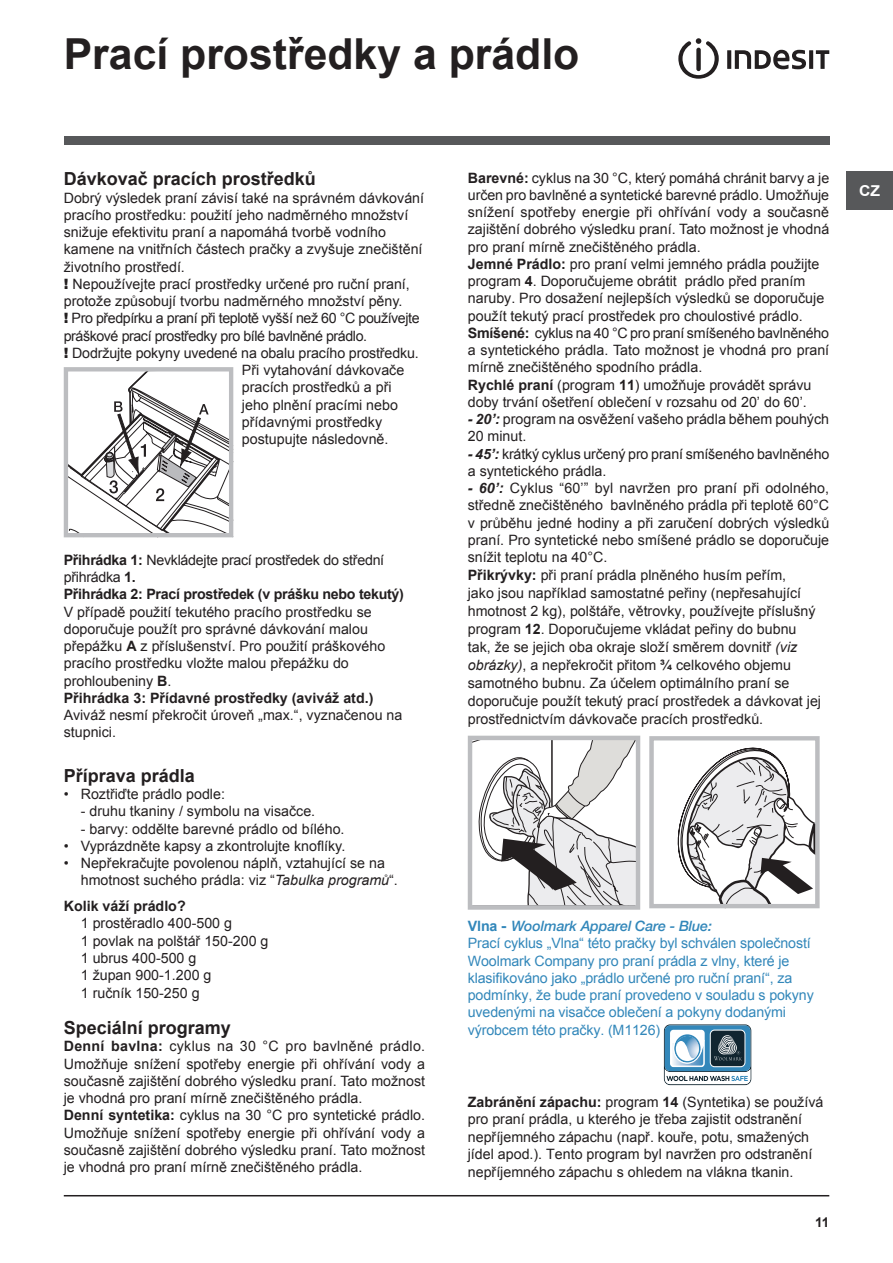
<style>
.page{position:relative;width:893px;height:1263px;background:#fff}
.page>*{position:absolute;margin:0;border:0;box-sizing:border-box;transform-origin:0 0}
.Titolo{font:700 42.75px "Arial";color:#231f20}
.titoletto{font:700 18px "Arial";color:#231f20}
.Corpo_testo{font:700 18px "Arial";color:#231f20}
.t1{font:700 15px "Arial";color:#fff;scale:1.05 1}
.Corpo_testo-2{font:14.25px/17.2px "Arial";color:#231f20}
.Corpo_testo-3{font:14.25px/17.2px "Arial";letter-spacing:-.01em;color:#3287ba}
.Corpo_testo-4{font:14.25px/17.2px "Arial";letter-spacing:-.03em;color:#231f20}
.titolletto_piccolo{font:14.25px/17.2px "Arial";letter-spacing:-.02em;color:#231f20}
.titolletto_piccolo-2{font:700 14.25px "Arial";letter-spacing:-.02em;color:#231f20}
.titolletto_piccolo-3{font:700 14.25px "Arial";color:#231f20}
.Corpo_testo-5{font:italic 500 14.25px "Helvetica Neue";letter-spacing:-.01em;color:#3287ba}
.Titolo_3{font:700 14.25px "Arial";color:#231f20}
.t2{font:700 13.5px "Arial";color:#231f20}
.s1{font-weight:900}
.s2{font-weight:700}
.s3{font-style:italic}
.s4{font-weight:700;font-style:italic}
.s5{font-family:"Arial";font-weight:700;font-style:normal}
.s6{font-weight:800;font-style:normal}
</style>
<div class="page">
<hr style="left:64px;top:1195px;width:765px;height:1px;background:#231f20">
<div style="left:846px;top:172px;width:47px;height:38px;background:#57585a"></div>
<div style="left:64px;top:136px;width:765px;height:9px;background:#57585a"></div>
<svg style="left:678px;top:38px;width:41px;height:41px"></svg>
<svg style="left:727px;top:50px;width:4px;height:19px"></svg>
<svg style="left:735px;top:50px;width:71px;height:19px"></svg>
<svg style="left:809px;top:50px;width:4px;height:19px"></svg>
<svg style="left:816px;top:50px;width:13px;height:19px"></svg>
<svg style="left:664px;top:1024px;width:87px;height:61px"></svg>
<svg style="left:64px;top:368px;width:169px;height:169px"></svg>
<svg style="left:473px;top:741px;width:162px;height:164px"></svg>
<div style="left:468px;top:736px;width:172px;height:174px;border:4px solid #bcbdc0"></div>
<svg style="left:672px;top:747px;width:148px;height:162px"></svg>
<div style="left:649px;top:736px;width:171px;height:172px;border:4px solid #bcbdc0"></div>
<p class="Titolo" style="left:64px;top:26px;width:517px">Prací prostředky a prádlo</p>
<p class="titoletto" style="left:64px;top:167px;width:254px">Dávkovač pracích prostředků</p>
<p class="Corpo_testo-2" style="left:64px;top:189px;width:362px">Dobrý výsledek praní závisí také na správném dávkování pracího prostředku: použití jeho nadměrného množství snižuje efektivitu praní a napomáhá tvorbě vodního kamene na vnitřních částech pračky a zvyšuje znečištění životního prostředí.</p>
<p class="Corpo_testo-2" style="left:64px;top:275px;width:348px"><span class="s1">!</span> Nepoužívejte prací prostředky určené pro ruční praní, protože způsobují tvorbu nadměrného množství pěny.</p>
<p class="Corpo_testo-4" style="left:64px;top:310px;width:357px"><span class="s1">!</span> Pro předpírku a praní při teplotě vyšší než 60 °C používejte práškové prací prostředky pro bílé bavlněné prádlo.</p>
<p class="Corpo_testo-2" style="left:64px;top:344px;width:357px"><span class="s1">!</span> Dodržujte pokyny uvedené na obalu pracího prostředku.</p>
<p class="Corpo_testo-2" style="left:242px;top:362px;width:164px">Při vytahování dávkovače pracích prostředků a při jeho plnění pracími nebo přídavnými prostředky postupujte následovně.</p>
<p class="titolletto_piccolo" style="left:64px;top:551px;width:322px"><span class="s2">Přihrádka 1:</span> Nevkládejte prací prostředek do střední přihrádka <span class="s2">1.</span></p>
<p class="titolletto_piccolo-2" style="left:64px;top:585px;width:342px">Přihrádka 2: Prací prostředek (v prášku nebo tekutý)</p>
<p class="Corpo_testo-2" style="left:64px;top:603px;width:323px">V případě použití tekutého pracího prostředku se doporučuje použít pro správné dávkování malou přepážku <span class="s2">A</span> z příslušenství. Pro použití práškového pracího prostředku vložte malou přepážku do prohloubeniny <span class="s2">B</span>.</p>
<p class="titolletto_piccolo-3" style="left:64px;top:688px;width:311px">Přihrádka 3: Přídavné prostředky (aviváž atd.)</p>
<p class="Corpo_testo-2" style="left:64px;top:707px;width:340px">Aviváž nesmí překročit úroveň „max.“, vyznačenou na stupnici.</p>
<p class="titoletto" style="left:64px;top:764px;width:133px">Příprava prádla</p>
<p class="Corpo_testo-2" style="left:64px;top:786px;width:163px">• Roztřiďte prádlo podle:</p>
<p class="Corpo_testo-2" style="left:81px;top:803px;width:236px">- druhu tkaniny / symbolu na visačce.</p>
<p class="Corpo_testo-2" style="left:81px;top:820px;width:265px">- barvy: oddělte barevné prádlo od bílého.</p>
<p class="Corpo_testo-2" style="left:64px;top:837px;width:283px">• Vyprázdněte kapsy a zkontrolujte knoflíky.</p>
<p class="Corpo_testo-2" style="left:81px;top:855px;width:319px;text-indent:-17px">• Nepřekračujte povolenou náplň, vztahující se na hmotnost suchého prádla: viz “<span class="s3">Tabulka programů</span>“.</p>
<p class="Titolo_3" style="left:64px;top:897px;width:123px">Kolik váží prádlo?</p>
<p class="Corpo_testo-2" style="left:81px;top:915px;width:153px">1 prostěradlo 400-500 g</p>
<p class="Corpo_testo-2" style="left:81px;top:932px;width:189px">1 povlak na polštář 150-200 g</p>
<p class="Corpo_testo-2" style="left:81px;top:949px;width:117px">1 ubrus 400-500 g</p>
<p class="Corpo_testo-2" style="left:81px;top:967px;width:132px">1 župan 900-1.200 g</p>
<p class="Corpo_testo-2" style="left:81px;top:985px;width:120px">1 ručník 150-250 g</p>
<p class="Corpo_testo" style="left:64px;top:1016px;width:169px">Speciální programy</p>
<p class="Corpo_testo-2" style="left:64px;top:1038px;width:363px;text-align:justify"><span class="s2">Denní bavlna:</span> cyklus na 30 °C pro bavlněné prádlo.<br>Umožňuje snížení spotřeby energie při ohřívání vody a současně zajištění dobrého výsledku praní. Tato možnost je vhodná pro praní mírně znečištěného prádla.</p>
<p class="Corpo_testo-2" style="left:64px;top:1107px;width:363px;text-align:justify"><span class="s2">Denní syntetika:</span> cyklus na 30 °C pro syntetické prádlo.<br>Umožňuje snížení spotřeby energie při ohřívání vody a současně zajištění dobrého výsledku praní. Tato možnost je vhodná pro praní mírně znečištěného prádla.</p>
<p class="Corpo_testo-2" style="left:468px;top:169px;width:363px;text-align:justify"><span class="s2">Barevné:</span> cyklus na 30 °C, který pomáhá chránit barvy a je určen pro bavlněné a syntetické barevné prádlo. Umožňuje snížení spotřeby energie při ohřívání vody a současně zajištění dobrého výsledku praní. Tato možnost je vhodná pro praní mírně znečištěného prádla.</p>
<p class="Corpo_testo-2" style="left:468px;top:255px;width:358px"><span class="s2">Jemné Prádlo:</span> pro praní velmi jemného prádla použijte program <span class="s2">4</span>. Doporučujeme obrátit prádlo před praním naruby. Pro dosažení nejlepších výsledků se doporučuje použít tekutý prací prostředek pro choulostivé prádlo.</p>
<p class="Corpo_testo-2" style="left:468px;top:324px;width:363px;text-align:justify"><span class="s2">Smíšené:</span> cyklus na 40 °C pro praní smíšeného bavlněného a syntetického prádla. Tato možnost je vhodná pro praní mírně znečištěného spodního prádla.</p>
<p class="Corpo_testo-2" style="left:468px;top:376px;width:345px"><span class="s2">Rychlé praní</span> (program <span class="s2">11</span>) umožňuje provádět správu doby trvání ošetření oblečení v rozsahu od 20’ do 60’.</p>
<p class="Corpo_testo-2" style="left:468px;top:411px;width:363px"><span class="s4">- 20’:</span> program na osvěžení vašeho prádla během pouhých<br>20 minut.</p>
<p class="Corpo_testo-2" style="left:468px;top:445px;width:363px"><span class="s4">- 45’:</span> krátký cyklus určený pro praní smíšeného bavlněného a syntetického prádla.</p>
<p class="Corpo_testo-2" style="left:468px;top:480px;width:363px;text-align:justify"><span class="s4">- 60’:</span> Cyklus “60’” byl navržen pro praní při odolného, středně znečištěného bavlněného prádla při teplotě 60°C v průběhu jedné hodiny a při zaručení dobrých výsledků praní. Pro syntetické nebo smíšené prádlo se doporučuje snížit teplotu na 40°C.</p>
<p class="Corpo_testo-2" style="left:468px;top:566px;width:355px;line-height:18px"><span class="s2">Přikrývky:</span> při praní prádla plněného husím peřím,<br>jako jsou například samostatné peřiny (nepřesahující hmotnost 2 kg), polštáře, větrovky, používejte příslušný program <span class="s2">12</span>. Doporučujeme vkládat peřiny do bubnu tak, že se jejich oba okraje složí směrem dovnitř <span class="s3">(viz obrázky)</span>, a nepřekročit přitom <span class="s2">¾</span> celkového objemu samotného bubnu. Za účelem optimálního praní se doporučuje použít tekutý prací prostředek a dávkovat jej prostřednictvím dávkovače pracích prostředků.</p>
<p class="t1" style="left:859px;top:181px;width:21px">CZ</p>
<p class="Corpo_testo-5" style="left:468px;top:918px;width:246px"><span class="s5">Vlna</span> <span class="s6">-</span> Woolmark Apparel Care - Blue:</p>
<p class="Corpo_testo-3" style="left:468px;top:935px;width:348px">Prací cyklus „Vlna“ této pračky byl schválen společností Woolmark Company pro praní prádla z vlny, které je klasifikováno jako „prádlo určené pro ruční praní“, za podmínky, že bude praní provedeno v souladu s pokyny uvedenými na visačce oblečení a pokyny dodanými výrobcem této pračky. (M1126)</p>
<p class="Corpo_testo-2" style="left:468px;top:1094px;width:357px"><span class="s2">Zabránění zápachu:</span> program <span class="s2">14</span> (Syntetika) se používá pro praní prádla, u kterého je třeba zajistit odstranění nepříjemného zápachu (např. kouře, potu, smažených jídel apod.). Tento program byl navržen pro odstranění nepříjemného zápachu s ohledem na vlákna tkanin.</p>
<p class="t2" style="left:815px;top:1214px;width:16px">11</p>
</div>
